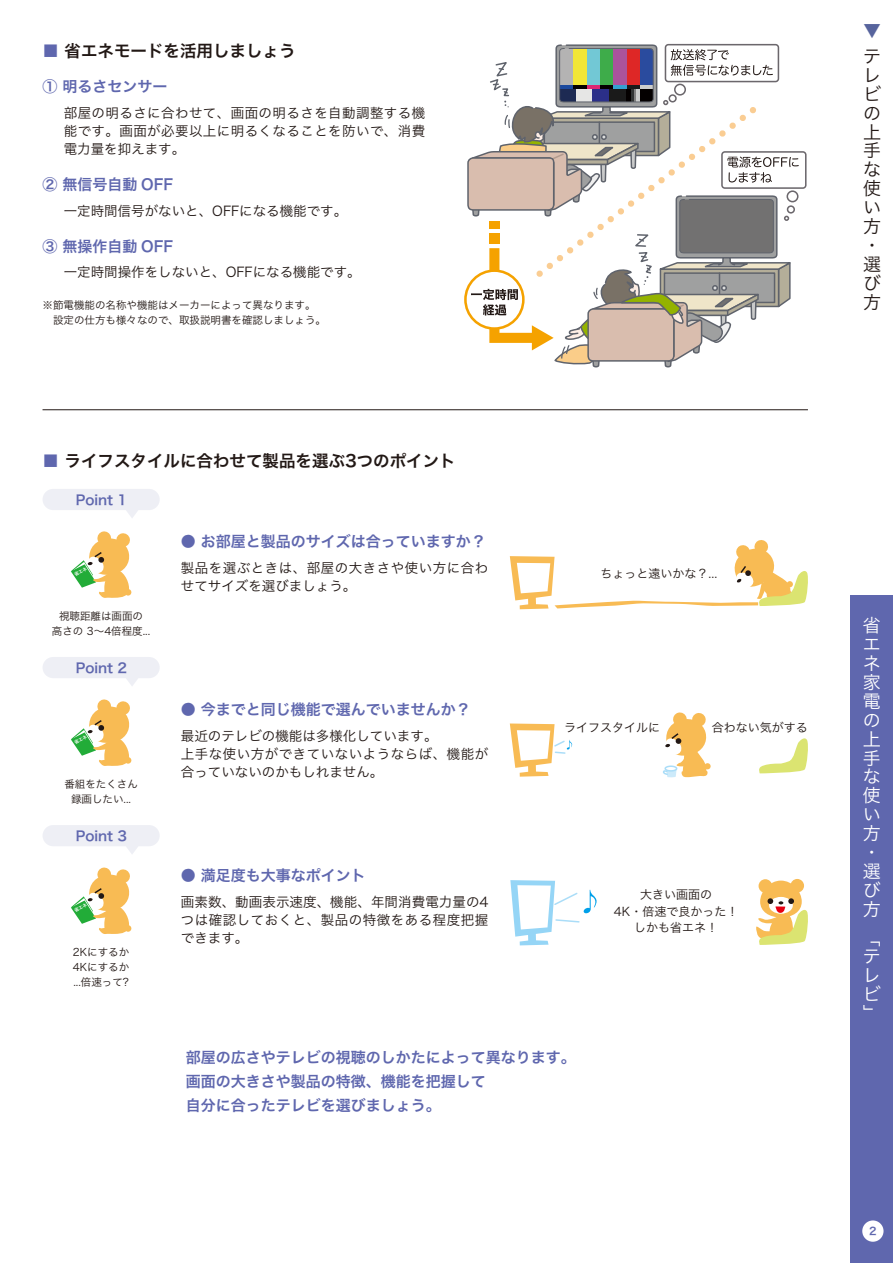
<style>
.page{position:relative;width:893px;height:1263px;background:#fff}
.page>*{position:absolute;margin:0;border:0;box-sizing:border-box;transform-origin:0 0}
.t1{font:18px/18.9px "Hira Kaku Pro N W3";color:#fff}
.t2{font:18px/18.9px "Hira Kaku Pro N W3";color:#221815}
.t3{font:18px "Hira Kaku Pro N W3";color:#57649d}
.t4{font:16.5px "Hira Kaku Pro N W6";color:#221815}
.t5{font:15px "Hira Kaku Pro N W6";color:#5f67ae}
.t6{font:15px/24px "Hira Kaku Pro W6";color:#5f67ae}
.t7{font:13.5px/18px "Hira Kaku Pro N W3";letter-spacing:.005em;color:#221815;text-align:justify}
.t8{font:13.5px/18px "Hira Kaku Pro N W3";letter-spacing:.035em;color:#221815}
.t9{font:13.5px "Hira Kaku Pro N W6";color:#5f67ae}
.t10{font:12px/16.5px "Hira Kaku Pro N W3";color:#221815;text-align:center}
.t11{font:10.5px/15px "Hira Kaku Pro N W3";color:#221815;text-align:center}
.t12{font:10.5px "Hira Kaku Pro N W6";color:#5f67ae}
.s1{color:#5f67ae}
</style>
<div class="page">
<hr style="left:43px;top:409px;width:765px;height:1px;background:#221815">
<svg style="left:43px;top:489px;width:117px;height:29px"></svg>
<svg style="left:510px;top:540px;width:298px;height:69px"></svg>
<div style="left:704px;top:763px;width:7px;height:6px;background:#f8bb54;border-radius:50%"></div>
<svg style="left:759px;top:738px;width:49px;height:35px"></svg>
<svg style="left:510px;top:723px;width:62px;height:54px"></svg>
<svg style="left:663px;top:712px;width:45px;height:66px"></svg>
<svg style="left:43px;top:657px;width:117px;height:29px"></svg>
<svg style="left:43px;top:825px;width:117px;height:29px"></svg>
<svg style="left:510px;top:880px;width:87px;height:65px"></svg>
<svg style="left:756px;top:880px;width:52px;height:65px"></svg>
<div style="left:721px;top:151px;width:85px;height:38px;border:2px solid #6b676c;border-radius:3px"></div>
<svg style="left:464px;top:44px;width:335px;height:324px"></svg>
<div style="left:489px;top:233px;width:10px;height:11px;background:#f5a200"></div>
<div style="left:489px;top:222px;width:10px;height:7px;background:#f5a200"></div>
<div style="left:850px;top:595px;width:43px;height:668px;background:#5f67ae"></div>
<div style="left:862px;top:1220px;width:21px;height:22px;background:#fff;border-radius:50%"></div>
<svg style="left:71px;top:531px;width:60px;height:67px"></svg>
<svg style="left:71px;top:699px;width:60px;height:67px"></svg>
<svg style="left:71px;top:867px;width:60px;height:67px"></svg>
<p class="t4" style="left:43px;top:36px;width:254px"><span class="s1">■</span> 省エネモードを活用しましょう</p>
<p class="t5" style="left:43px;top:72px;width:126px">① 明るさセンサー</p>
<p class="t7" style="left:64px;top:103px;width:363px">部屋の明るさに合わせて、画面の明るさを自動調整する機能です。画面が必要以上に明るくなることを防いで、消費電力量を抑えます。</p>
<p class="t5" style="left:43px;top:171px;width:132px">② 無信号自動 OFF</p>
<p class="t7" style="left:64px;top:201px;width:285px">一定時間信号がないと、OFFになる機能です。</p>
<p class="t5" style="left:43px;top:232px;width:132px">③ 無操作自動 OFF</p>
<p class="t7" style="left:64px;top:262px;width:298px">一定時間操作をしないと、OFFになる機能です。</p>
<p class="t11" style="left:43px;top:297px;width:285px;text-align:left">※節電機能の名称や機能はメーカーによって異なります。　設定の仕方も様々なので、取扱説明書を確認しましょう。</p>
<p class="t4" style="left:43px;top:446px;width:415px"><span class="s1">■</span> ライフスタイルに合わせて製品を選ぶ3つのポイント</p>
<p class="t9" style="left:76px;top:488px;width:53px">Point 1</p>
<p class="t11" style="left:52px;top:608px;width:100px">視聴距離は画面の<br>高さの 3～4倍程度...</p>
<p class="t9" style="left:76px;top:656px;width:53px">Point 2</p>
<p class="t11" style="left:64px;top:776px;width:75px">番組をたくさん録画したい...</p>
<p class="t9" style="left:76px;top:824px;width:53px">Point 3</p>
<p class="t11" style="left:73px;top:944px;width:58px;text-align:justify">2Kにするか4Kにするか...倍速って?</p>
<p class="t5" style="left:181px;top:528px;width:306px">● お部屋と製品のサイズは合っていますか？</p>
<p class="t8" style="left:181px;top:558px;width:309px">製品を選ぶときは、部屋の大きさや使い方に合わせてサイズを選びましょう。</p>
<p class="t5" style="left:181px;top:695px;width:291px">● 今までと同じ機能で選んでいませんか？</p>
<p class="t7" style="left:181px;top:726px;width:309px;text-align:left">最近のテレビの機能は多様化しています。<br>上手な使い方ができていないようならば、機能が合っていないのかもしれません。</p>
<p class="t5" style="left:181px;top:861px;width:186px">● 満足度も大事なポイント</p>
<p class="t7" style="left:181px;top:892px;width:309px">画素数、動画表示速度、機能、年間消費電力量の4つは確認しておくと、製品の特徴をある程度把握できます。</p>
<p class="t10" style="left:601px;top:565px;width:118px">ちょっと遠いかな？...</p>
<p class="t10" style="left:564px;top:718px;width:97px">ライフスタイルに</p>
<p class="t10" style="left:712px;top:718px;width:98px">合わない気がする</p>
<p class="t10" style="left:614px;top:886px;width:126px">大きい画面の<br>4K・倍速で良かった！しかも省エネ！</p>
<p class="t6" style="left:186px;top:1045px;width:391px">部屋の広さやテレビの視聴のしかたによって異なります。画面の大きさや製品の特徴、機能を把握して<br>自分に合ったテレビを選びましょう。</p>
<h1 class="t3" style="left:863px;top:14px;width:19px">▼</h1>
<h1 class="t2" style="left:863px;top:45px;width:19px">テレビの上手な使い方・選び方</h1>
<h1 class="t1" style="left:863px;top:615px;width:19px">省エネ家電の上手な使い方・選び方</h1>
<h1 class="t1" style="left:863px;top:927px;width:19px">「テレビ」</h1>
<p class="t12" style="left:869px;top:1222px;width:9px">2</p>
</div>
